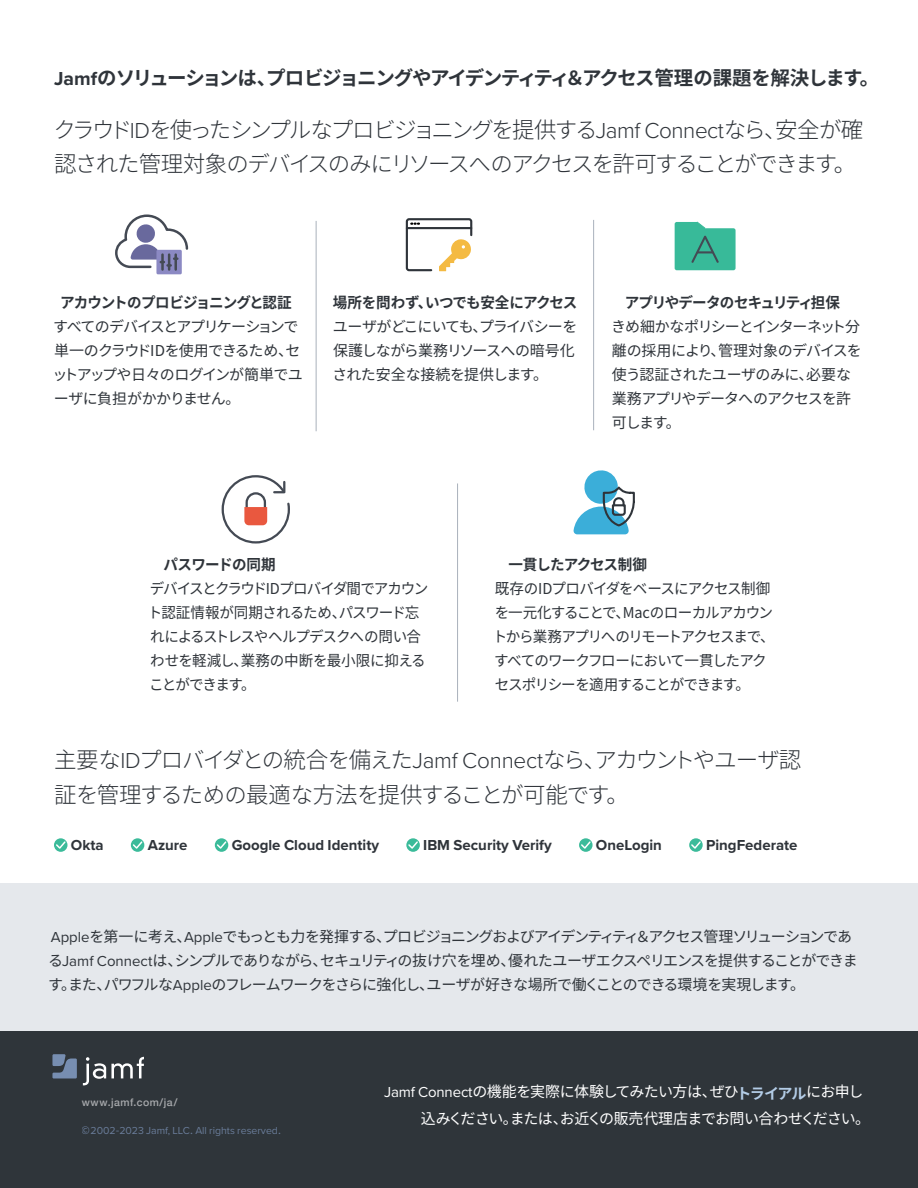
<style>
.page{position:relative;width:918px;height:1188px;background:#fff}
.page>*{position:absolute;margin:0;border:0;box-sizing:border-box;transform-origin:0 0}
.t1{font:300 22.5px/34.5px "Noto Sans CJ Kjp";letter-spacing:-.075em;color:#2f343a}
.t2{font:300 22.5px/34.5px "Noto Sans CJ Kjp";letter-spacing:-.05em;color:#2f343a}
.t3{font:700 19.5px "Noto Sans CJ Kjp";letter-spacing:-.075em;color:#2f343a}
.t4{font:15px/24px "Noto Sans CJ Kjp";letter-spacing:-.065em;color:#2f343a}
.t5{font:15px/27px "Noto Sans CJ Kjp";letter-spacing:-.04em;color:#fff}
.t6{font:700 15px "Proxima Nova";color:#2f343a}
.t7{font:15px/24px "Noto Sans CJ Kjp";letter-spacing:-.045em;color:#2f343a}
.t8{font:700 15px "Noto Sans CJ Kjp";letter-spacing:-.06em;color:#2f343a}
.t9{font:700 15px "Noto Sans CJ Kjp";letter-spacing:-.03em;color:#2f343a}
.t10{font:700 15px "Noto Sans CJ Kjp";letter-spacing:-.04em;color:#2f343a}
.t11{font:10.5px "Proxima Nova";color:#788eb1}
.t12{font:500 10.5px "Helvetica Neue";letter-spacing:.045em;color:#a7a9ac}
.s1{font-family:"Proxima Nova"}
.s2{font-family:"Noto Sans CJ Kjp"}
.s3{font-weight:700;color:#b3cce6}
</style>
<div class="page">
<div style="left:0;top:1025px;width:918px;height:163px;background:#2f353a"></div>
<svg style="left:83px;top:1057px;width:61px;height:28px"></svg>
<svg style="left:52px;top:1054px;width:25px;height:24px"></svg>
<hr style="left:593px;top:220px;width:1px;height:210px;background:#a9b1bc">
<hr style="left:316px;top:221px;width:1px;height:210px;background:#a9b1bc">
<hr style="left:457px;top:483px;width:1px;height:219px;background:#a9b1bc">
<svg style="left:54px;top:838px;width:13px;height:14px"></svg>
<svg style="left:55px;top:840px;width:12px;height:10px"></svg>
<svg style="left:131px;top:838px;width:13px;height:14px"></svg>
<svg style="left:131px;top:840px;width:13px;height:10px"></svg>
<svg style="left:215px;top:838px;width:13px;height:14px"></svg>
<svg style="left:215px;top:840px;width:13px;height:10px"></svg>
<svg style="left:406px;top:838px;width:14px;height:14px"></svg>
<svg style="left:407px;top:840px;width:12px;height:10px"></svg>
<svg style="left:579px;top:838px;width:14px;height:14px"></svg>
<svg style="left:580px;top:840px;width:12px;height:10px"></svg>
<svg style="left:689px;top:838px;width:14px;height:14px"></svg>
<svg style="left:690px;top:840px;width:12px;height:10px"></svg>
<div style="left:156px;top:250px;width:26px;height:24px;background:#8b89c3"></div>
<svg style="left:115px;top:214px;width:74px;height:56px"></svg>
<svg style="left:405px;top:218px;width:68px;height:54px"></svg>
<svg style="left:675px;top:222px;width:61px;height:48px;background:#48b99d"></svg>
<div style="left:0;top:883px;width:918px;height:147px;background:#e5e8ec"></div>
<svg style="left:222px;top:475px;width:68px;height:69px"></svg>
<svg style="left:573px;top:470px;width:62px;height:64px"></svg>
<h2 class="t3" style="left:54px;top:66px;width:827px"><span class="s1">Jamf</span>のソリューションは、プロビジョニングやアイデンティティ＆アクセス管理の課題を解決します。</h2>
<h1 class="t1" style="left:53px;top:113px;width:812px">クラウド<span class="s1">ID</span>を使ったシンプルなプロビジョニングを提供する<span class="s1">Jamf Connect</span>なら、安全が確認された管理対象のデバイスのみにリソースへのアクセスを許可することができます。</h1>
<p class="t8" style="left:60px;top:294px;width:233px">アカウントのプロビジョニングと認証</p>
<p class="t4" style="left:52px;top:315px;width:252px">すべてのデバイスとアプリケーションで単一のクラウドIDを使用できるため、セットアップや日々のログインが簡単でユーザに負担がかかりません。</p>
<p class="t9" style="left:333px;top:294px;width:246px">場所を問わず、いつでも安全にアクセス</p>
<p class="t7" style="left:332px;top:315px;width:246px">ユーザがどこにいても、プライバシーを保護しながら業務リソースへの暗号化された安全な接続を提供します。</p>
<p class="t8" style="left:625px;top:294px;width:217px">アプリやデータのセキュリティ担保</p>
<p class="t4" style="left:611px;top:315px;width:252px">きめ細かなポリシーとインターネット分離の採用により、管理対象のデバイスを使う認証されたユーザのみに、必要な業務アプリやデータへのアクセスを許可します。</p>
<p class="t10" style="left:163px;top:556px;width:114px">パスワードの同期</p>
<p class="t4" style="left:148px;top:577px;width:282px">デバイスとクラウドIDプロバイダ間でアカウント認証情報が同期されるため、パスワード忘れによるストレスやヘルプデスクへの問い合わせを軽減し、業務の中断を最小限に抑えることができます。</p>
<p class="t8" style="left:508px;top:556px;width:140px">一貫したアクセス制御</p>
<p class="t4" style="left:493px;top:577px;width:283px">既存のIDプロバイダをベースにアクセス制御を一元化することで、Macのローカルアカウントから業務アプリへのリモートアクセスまで、すべてのワークフローにおいて一貫したアクセスポリシーを適用することができます。</p>
<h1 class="t2" style="left:54px;top:743px;width:749px">主要な<span class="s1">ID</span>プロバイダとの統合を備えた<span class="s1">Jamf Connect</span>なら、アカウントやユーザ認証を管理するための最適な方法を提供することが可能です。</h1>
<p class="t6" style="left:71px;top:834px;width:34px">Okta</p>
<p class="t6" style="left:148px;top:834px;width:41px">Azure</p>
<p class="t6" style="left:232px;top:834px;width:149px">Google Cloud Identity</p>
<p class="t6" style="left:423px;top:834px;width:130px">IBM Security Verify</p>
<p class="t6" style="left:596px;top:834px;width:67px">OneLogin</p>
<p class="t6" style="left:706px;top:834px;width:93px">PingFederate</p>
<p class="t4" style="left:48px;top:925px;width:811px"><span class="s1">Apple</span>を第一に考え、<span class="s1">Apple</span>でもっとも力を発揮する、プロビジョニングおよびアイデンティティ＆アクセス管理ソリューションである<span class="s1">Jamf Connect</span>は、シンプルでありながら、セキュリティの抜け穴を埋め、優れたユーザエクスペリエンスを提供することができます。また、パワフルな<span class="s1">Apple</span>のフレームワークをさらに強化し、ユーザが好きな場所で働くことのできる環境を実現します。</p>
<p class="t12" style="left:82px;top:1094px;width:97px">www.jamf.com/ja/</p>
<p class="t11" style="left:82px;top:1123px;width:201px"><span class="s2">©</span>2002<span class="s2">-</span>2023 Jamf, LLC<span class="s2">.</span> All rights reserved<span class="s2">.</span></p>
<p class="t5" style="left:421px;top:1079px;width:451px;text-indent:-37px"><span class="s1">Jamf Connect</span>の機能を実際に体験してみたい方は、ぜひ<span class="s3">トライアル</span>にお申し込みください。または、お近くの販売代理店までお問い合わせください。</p>
</div>
